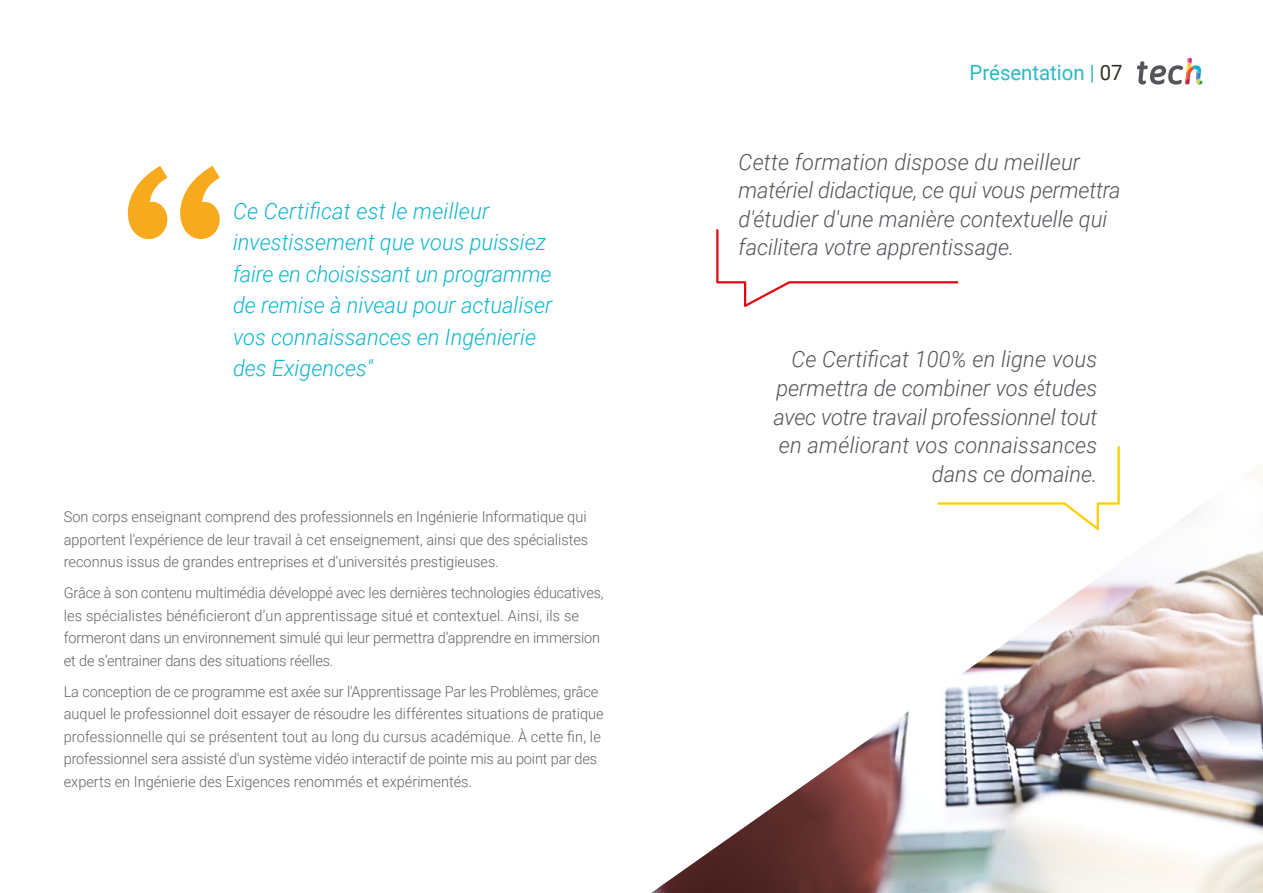
<style>
.page{position:relative;width:1263px;height:893px;background:#fff}
.page>*{position:absolute;margin:0;border:0;box-sizing:border-box;transform-origin:0 0}
.t1{font:italic 300 22.5px/28.5px "Roboto";color:#52555b;text-align:right}
.t2{font:italic 300 22.5px/31.5px "Roboto";color:#0fb6cf}
.t3{font:21px "Roboto";color:#2db8c5}
.t4{font:300 15px/22.5px "Roboto";letter-spacing:-.01em;color:#61646a}
.s1{color:#312e20}
</style>
<div class="page">
<svg style="left:128px;top:166px;width:92px;height:73px"></svg>
<svg style="left:716px;top:229px;width:243px;height:78px"></svg>
<svg style="left:1137px;top:58px;width:65px;height:27px"></svg>
<img style="left:651px;top:461px;width:612px;height:432px">
<h1 class="t2" style="left:233px;top:194px;width:321px">Ce Certificat est le meilleur investissement que vous puissiez faire en choisissant un programme de remise à niveau pour actualiser vos connaissances en Ingénierie des Exigences"</h1>
<p class="t4" style="left:64px;top:505px;width:526px;text-align:justify">Son corps enseignant comprend des professionnels en Ingénierie Informatique qui apportent l'expérience de leur travail à cet enseignement, ainsi que des spécialistes reconnus issus de grandes entreprises et d'universités prestigieuses.</p>
<p class="t4" style="left:64px;top:581px;width:541px">Grâce à son contenu multimédia développé avec les dernières technologies éducatives, les spécialistes bénéficieront d’un apprentissage situé et contextuel. Ainsi, ils se formeront dans un environnement simulé qui leur permettra d’apprendre en immersion et de s’entrainer dans des situations réelles.</p>
<p class="t4" style="left:64px;top:679px;width:541px">La conception de ce programme est axée sur l'Apprentissage Par les Problèmes, grâce auquel le professionnel doit essayer de résoudre les différentes situations de pratique professionnelle qui se présentent tout au long du cursus académique. À cette fin, le professionnel sera assisté d'un système vidéo interactif de pointe mis au point par des experts en Ingénierie des Exigences renommés et expérimentés.</p>
<h2 class="t3" style="left:970px;top:57px;width:155px">Présentation | <span class="s1">07</span></h2>
<h1 class="t1" style="left:739px;top:147px;width:384px;text-align:left">Cette formation dispose du meilleur matériel didactique, ce qui vous permettra d'étudier d'une manière contextuelle qui facilitera votre apprentissage.</h1>
<h1 class="t1" style="left:773px;top:344px;width:325px">Ce Certificat 100% en ligne vous permettra de combiner vos études avec votre travail professionnel tout en améliorant vos connaissances dans ce domaine.</h1>
</div>
